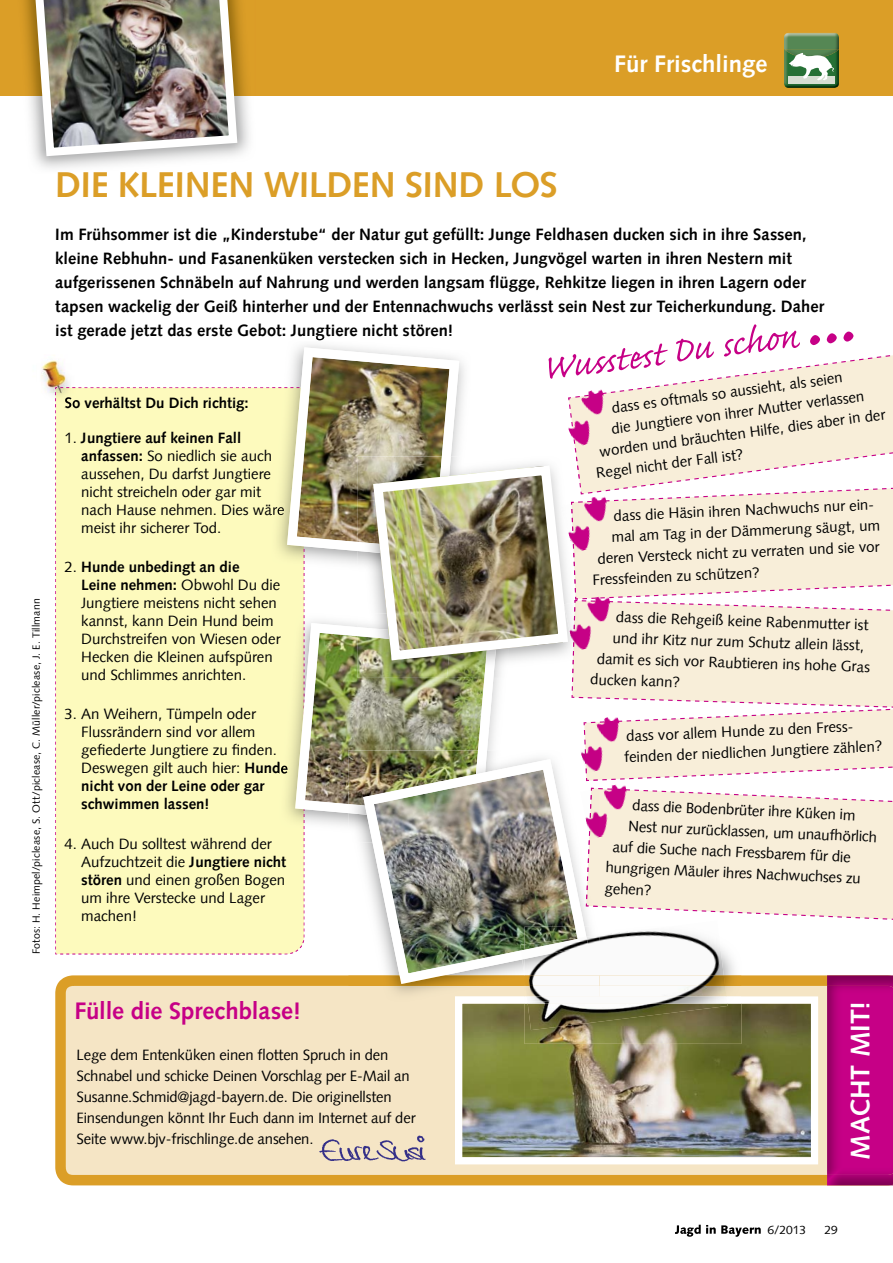
<style>
.page{position:relative;width:893px;height:1263px;background:#fff}
.page>*{position:absolute;margin:0;border:0;box-sizing:border-box;transform-origin:0 0}
.t1{font:700 36px "Syntax Com";letter-spacing:-.005em;color:#db9e27}
.t2{font:700 27px "Syntax Com";color:#fff}
.t3{font:700 24px "Syntax Com";letter-spacing:-.005em;color:#c60086}
.t4{font:700 24px "Syntax Com";color:#fff}
.t5{font:700 16.5px/24px "Syntax Com";letter-spacing:.005em;color:#000}
.t6{font:15px/18px "Syntax Com";color:#000}
.t7{font:700 15px "Syntax Com";color:#000}
.t8{font:12px "Syntax Com";color:#000}
.t9{font:10.5px "Syntax Com";letter-spacing:.02em;color:#000}
.s1{font-weight:700}
</style>
<div class="page">
<div style="left:0;top:0;width:893px;height:95px;background:#db9e27"></div>
<img style="left:784px;top:58px;width:55px;height:30px">
<img style="left:788px;top:76px;width:47px;height:8px">
<img style="left:784px;top:50px;width:55px;height:8px">
<img style="left:784px;top:33px;width:55px;height:17px">
<svg style="left:789px;top:53px;width:45px;height:28px"></svg>
<svg style="left:675px;top:1225px;width:86px;height:12px"></svg>
<img style="left:16px;top:0;width:239px;height:169px">
<img style="left:30px;top:0;width:212px;height:160px">
<svg style="left:55px;top:975px;width:772px;height:210px;fill:#f5e5c5"></svg>
<img style="left:827px;top:975px;width:66px;height:210px">
<img style="left:827px;top:986px;width:66px;height:189px">
<img style="left:317px;top:1132px;width:114px;height:32px">
<img style="left:41px;top:360px;width:14px;height:33px">
<img style="left:611px;top:784px;width:15px;height:4px">
<img style="left:455px;top:996px;width:363px;height:168px">
<img style="left:497px;top:678px;width:2px;height:19px">
<svg style="left:588px;top:788px;width:305px;height:132px"></svg>
<img style="left:348px;top:975px;width:172px;height:26px">
<img style="left:455px;top:996px;width:65px;height:5px">
<img style="left:363px;top:759px;width:225px;height:225px">
<img style="left:316px;top:338px;width:8px;height:2px">
<img style="left:55px;top:347px;width:442px;height:608px">
<img style="left:358px;top:456px;width:189px;height:205px">
<svg style="left:548px;top:324px;width:345px;height:457px"></svg>
<img style="left:358px;top:614px;width:150px;height:64px">
<img style="left:358px;top:627px;width:139px;height:51px">
<img style="left:358px;top:456px;width:113px;height:120px">
<img style="left:358px;top:456px;width:93px;height:102px">
<img style="left:373px;top:466px;width:190px;height:194px">
<div style="left:374px;top:466px;width:194px;height:194px;border:9px solid #fff;border-radius:18px"></div>
<img style="left:726px;top:975px;width:15px;height:21px">
<img style="left:524px;top:996px;width:217px;height:48px">
<img style="left:586px;top:927px;width:5px;height:8px">
<img style="left:524px;top:927px;width:51px;height:8px">
<svg style="left:575px;top:927px;width:11px;height:8px"></svg>
<svg style="left:520px;top:944px;width:7px;height:57px"></svg>
<img style="left:599px;top:931px;width:125px;height:44px">
<img style="left:599px;top:975px;width:127px;height:21px">
<img style="left:527px;top:996px;width:200px;height:34px">
<img style="left:524px;top:935px;width:75px;height:61px">
<img style="left:527px;top:996px;width:72px;height:5px">
<img style="left:524px;top:937px;width:64px;height:22px">
<h3 class="t4" style="left:614px;top:49px;width:155px">Für Frischlinge</h3>
<h1 class="t1" style="left:55px;top:164px;width:504px">DIE KLEINEN WILDEN SIND LOS</h1>
<p class="t5" style="left:55px;top:223px;width:770px">Im Frühsommer ist die „Kinderstube“ der Natur gut gefüllt: Junge Feldhasen ducken sich in ihre Sassen, kleine Rebhuhn- und Fasanenküken verstecken sich in Hecken, Jungvögel warten in ihren Nestern mit aufgerissenen Schnäbeln auf Nahrung und werden langsam flügge, Rehkitze liegen in ihren Lagern oder tapsen wackelig der Geiß hinterher und der Entennachwuchs verlässt sein Nest zur Teicherkundung. Daher ist gerade jetzt das erste Gebot: Jungtiere nicht stören!</p>
<p class="t9" style="left:30px;top:954px;width:357px;rotate:-90deg">Fotos: H. Heimpel/piclease, S. Ott/piclease, C. Müller/piclease, J. E. Tillmann</p>
<p class="t7" style="left:65px;top:394px;width:186px">So verhältst Du Dich richtig:</p>
<p class="t6" style="left:81px;top:429px;width:205px;text-indent:-17px">1. <span class="s1">Jungtiere auf keinen Fall anfassen:</span> So niedlich sie auch aussehen, Du darfst Jungtiere nicht streicheln oder gar mit nach Hause nehmen. Dies wäre meist ihr sicherer Tod.</p>
<p class="t6" style="left:81px;top:558px;width:201px;text-indent:-17px">2. <span class="s1">Hunde unbedingt an die<br>Leine nehmen:</span> Obwohl Du die<br>Jungtiere meistens nicht sehen kannst, kann Dein Hund beim<br>Durchstreifen von Wiesen oder<br>Hecken die Kleinen aufspüren und Schlimmes anrichten.</p>
<p class="t6" style="left:81px;top:705px;width:208px;text-indent:-17px">3. An Weihern, Tümpeln oder<br>Flussrändern sind vor allem gefiederte Jungtiere zu finden.<br>Deswegen gilt auch hier: <span class="s1">Hunde nicht von der Leine oder gar schwimmen lassen!</span></p>
<p class="t6" style="left:81px;top:834px;width:207px;text-indent:-17px">4. Auch Du solltest während der<br>Aufzuchtzeit die <span class="s1">Jungtiere nicht stören</span> und einen großen Bogen um ihre Verstecke und Lager machen!</p>
<p class="t6" style="left:611px;top:400px;width:234px;rotate:-8deg">dass es oftmals so aussieht, als seien</p>
<p class="t6" style="left:610px;top:421px;width:256px;rotate:-8deg">die Jungtiere von ihrer Mutter verlassen</p>
<p class="t6" style="left:598px;top:444px;width:290px;rotate:-8deg">worden und bräuchten Hilfe, dies aber in der</p>
<p class="t6" style="left:595px;top:465px;width:150px;rotate:-8deg">Regel nicht der Fall ist?</p>
<p class="t6" style="left:613px;top:508px;width:271px;rotate:-3deg">dass die Häsin ihren Nachwuchs nur ein-</p>
<p class="t6" style="left:611px;top:529px;width:270px;rotate:-3deg">mal am Tag in der Dämmerung säugt, um</p>
<p class="t6" style="left:597px;top:551px;width:284px;rotate:-3deg">deren Versteck nicht zu verraten und sie vor</p>
<p class="t6" style="left:592px;top:571px;width:169px;rotate:-3deg">Fressfeinden zu schützen?</p>
<p class="t6" style="left:616px;top:607px;width:254px;rotate:2deg">dass die Rehgeiß keine Rabenmutter ist</p>
<p class="t6" style="left:613px;top:628px;width:253px;rotate:2deg">und ihr Kitz nur zum Schutz allein lässt,</p>
<p class="t6" style="left:597px;top:649px;width:275px;rotate:2deg">damit es sich vor Raubtieren ins hohe Gras</p>
<p class="t6" style="left:591px;top:670px;width:92px;rotate:2deg">ducken kann?</p>
<p class="t6" style="left:623px;top:727px;width:260px;line-height:21.1px;rotate:-3deg">dass vor allem Hunde zu den Fress - feinden der niedlichen Jungtiere zählen?</p>
<p class="t6" style="left:633px;top:795px;width:225px;rotate:3deg">dass die Bodenbrüter ihre Küken im</p>
<p class="t6" style="left:629px;top:816px;width:250px;rotate:3deg">Nest nur zurücklassen, um unaufhörlich</p>
<p class="t6" style="left:613px;top:836px;width:240px;rotate:3deg">auf die Suche nach Fressbarem für die</p>
<p class="t6" style="left:606px;top:857px;width:257px;rotate:3deg">hungrigen Mäuler ihres Nachwuchses zu</p>
<p class="t6" style="left:605px;top:879px;width:48px;rotate:3deg">gehen?</p>
<h3 class="t3" style="left:74px;top:997px;width:228px">Fülle die Sprechblase!</h3>
<p class="t6" style="left:77px;top:1044px;width:341px;line-height:21px">Lege dem Entenküken einen flotten Spruch in den Schnabel und schicke Deinen Vorschlag per E-Mail an Susanne.Schmid@jagd-bayern.de. Die originellsten Einsendungen könnt Ihr Euch dann im Internet auf der Seite www.bjv-frischlinge.de ansehen.</p>
<h2 class="t2" style="left:844px;top:1160px;width:160px;rotate:-90deg">MACHT MIT!</h2>
<p class="t8" style="left:767px;top:1222px;width:40px">6/2013</p>
<p class="t8" style="left:824px;top:1222px;width:15px">29</p>
</div>
